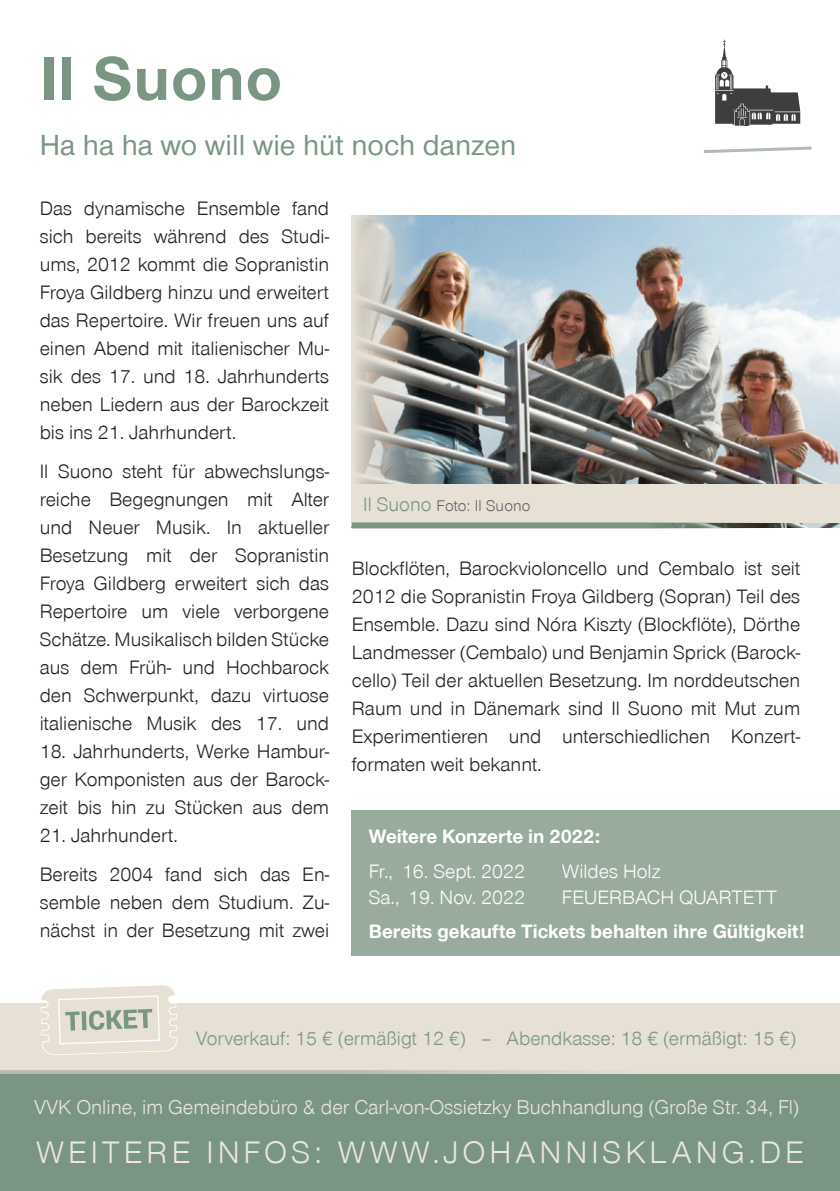
<style>
.page{position:relative;width:840px;height:1191px;background:#fff}
.page>*{position:absolute;margin:0;border:0;box-sizing:border-box;transform-origin:0 0}
.t1{font:700 64px "Nordelbica";letter-spacing:.02em;color:#7a9683}
.t2{font:32px "Nordelbica";letter-spacing:.125em;color:#ece7de}
.t3{font:500 30px "Nordelbica";color:#7a9683}
.t4{font:20.6px "Nordelbica";color:#ece7de}
.t5{font:20px/28px "Nordelbica";color:#231f20;text-align:justify}
.t6{font:700 20px "Nordelbica";color:#fff}
.t7{font:20px "Nordelbica";color:#fff}
.t8{font:20px "Nordelbica";color:#7a9683}
.t9{font:16px "Nordelbica";letter-spacing:.01em;color:#636366}
.s1{font-size:20px;color:#7a9683}
</style>
<div class="page">
<div style="left:0;top:1003px;width:839px;height:111px;background:#e6e0d5"></div>
<svg style="left:0;top:1070px;width:588px;height:4px;background:#bbc3b8"></svg>
<div style="left:0;top:1074px;width:839px;height:117px;background:#7a9683"></div>
<svg style="left:40px;top:985px;width:138px;height:70px"></svg>
<img style="left:420px;top:215px;width:419px;height:269px">
<div style="left:351px;top:484px;width:488px;height:38px;background:#e6e0d5"></div>
<svg style="left:351px;top:522px;width:488px;height:6px;background:#819384"></svg>
<svg style="left:715px;top:40px;width:84px;height:86px"></svg>
<svg style="left:704px;top:146px;width:108px;height:7px"></svg>
<div style="left:351px;top:810px;width:488px;height:145px;background:#98ab9c"></div>
<svg style="left:351px;top:215px;width:69px;height:269px;background:#b4b4b0"></svg>
<h1 class="t1" style="left:40px;top:41px;width:243px">Il Suono</h1>
<h3 class="t3" style="left:40px;top:127px;width:477px">Ha ha ha wo will wie hüt noch danzen</h3>
<p class="t5" style="left:40px;top:194px;width:291px">Das dynamische Ensemble fand sich bereits während des Studi&shy;ums, 2012 kommt die Sopranistin Froya Gildberg hinzu und erweitert das Repertoire. Wir freuen uns auf einen Abend mit italienischer Mu&shy;sik des 17. und 18. Jahrhunderts neben Liedern aus der Barockzeit bis ins 21. Jahrhundert.</p>
<p class="t5" style="left:40px;top:457px;width:291px">Il Suono steht für abwechslungs&shy;reiche Begegnungen mit Alter und Neuer Musik. In aktueller Besetzung mit der Sopranistin Froya Gildberg erweitert sich das Repertoire um viele verborgene Schätze. Musikalisch bilden Stücke aus dem Früh- und Hochbarock den Schwerpunkt, dazu virtuose italienische Musik des 17. und</p>
<p class="t5" style="left:40px;top:737px;width:291px">18. Jahrhunderts, Werke Hambur&shy;ger Komponisten aus der Barock&shy;zeit bis hin zu Stücken aus dem</p>
<p class="t5" style="left:40px;top:816px;width:291px;line-height:39.4px">21. Jahrhundert.<br>Bereits 2004 fand sich das En-</p>
<p class="t5" style="left:40px;top:889px;width:291px">semble neben dem Studium. Zu&shy;nächst in der Besetzung mit zwei</p>
<p class="t9" style="left:363px;top:497px;width:169px"><span class="s1">Il Suono</span> Foto: Il Suono</p>
<p class="t5" style="left:351px;top:554px;width:449px">Blockflöten, Barockvioloncello und Cembalo ist seit 2012 die Sopranistin Froya Gildberg (Sopran) Teil des Ensemble. Dazu sind Nóra Kiszty (Blockflöte), Dörthe Landmesser (Cembalo) und Benjamin Sprick (Barock&shy;cello) Teil der aktuellen Besetzung. Im norddeutschen Raum und in Dänemark sind Il Suono mit Mut zum Experimentieren und unterschiedlichen Konzert&shy;formaten weit bekannt.</p>
<p class="t6" style="left:369px;top:824px;width:233px">Weitere Konzerte in 2022:</p>
<p class="t7" style="left:369px;top:859px;width:158px">Fr., 16. Sept. 2022</p>
<p class="t7" style="left:561px;top:859px;width:100px">Wildes Holz</p>
<p class="t7" style="left:369px;top:885px;width:158px">Sa., 19. Nov. 2022</p>
<p class="t7" style="left:561px;top:885px;width:216px">FEUERBACH QUARTETT</p>
<p class="t6" style="left:369px;top:919px;width:437px">Bereits gekaufte Tickets behalten ihre Gültigkeit!</p>
<p class="t8" style="left:196px;top:1026px;width:601px">Vorverkauf: 15 € (ermäßigt 12 €) – Abendkasse: 18 € (ermäßigt: 15 €)</p>
<p class="t4" style="left:34px;top:1095px;width:765px">VVK Online, im Gemeindebüro &amp; der Carl-von-Ossietzky Buchhandlung (Große Str. 34, Fl)</p>
<h2 class="t2" style="left:36px;top:1134px;width:768px">WEITERE INFOS: WWW.JOHANNISKLANG.DE</h2>
</div>
